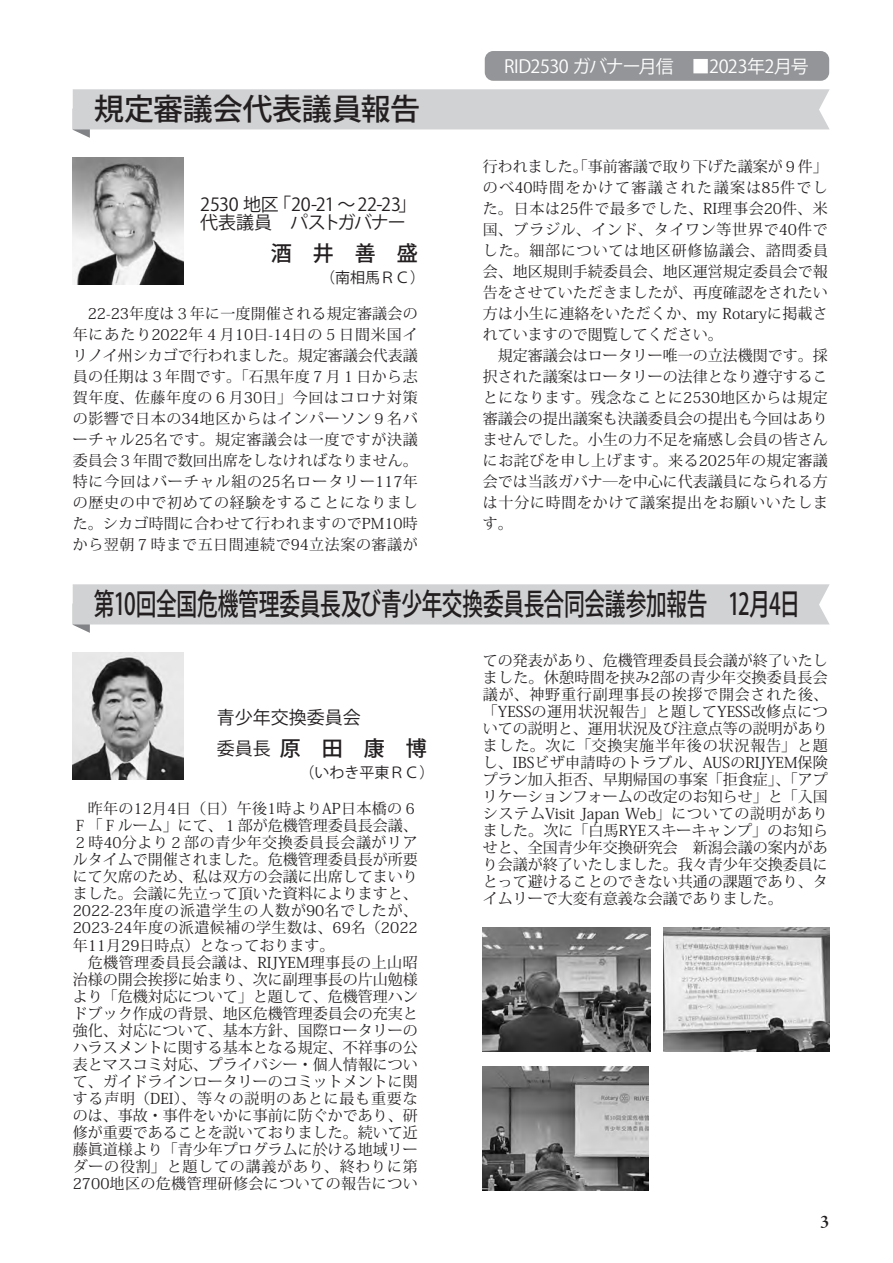
<style>
.page{position:relative;width:893px;height:1263px;background:#fff}
.page>*{position:absolute;margin:0;border:0;box-sizing:border-box;transform-origin:0 0}
.t1{font:500 30px "Koz Go Pr 6 N";letter-spacing:-.015em;color:#231f20;scale:.69 1}
.t2{font:500 30px "Koz Go Pr 6 N";letter-spacing:-.015em;color:#231f20}
.t3{font:500 21px "Koz Go Pr 6 N";color:#231f20}
.t4{font:18px/18px "Koz Go Pr 6 N";letter-spacing:-.01em;color:#231f20}
.t5{font:18px "Koz Go Pr 6 N";letter-spacing:-.04em;color:#fff}
.t6{font:600 18px "Garamond Premr Pro";color:#231f20}
.t7{font:15px/21px "Koz Min Pr 6 N";color:#231f20;text-align:justify}
.t8{font:15px "Koz Go Pr 6 N";color:#231f20}
.s1{font-weight:400;font-size:18px}
</style>
<div class="page">
<div style="left:485px;top:51px;width:344px;height:30px;background:#939598;border-radius:9px"></div>
<svg style="left:73px;top:89px;width:757px;height:49px"></svg>
<img style="left:73px;top:157px;width:110px;height:128px">
<svg style="left:73px;top:584px;width:757px;height:49px"></svg>
<img style="left:72px;top:652px;width:111px;height:128px">
<img style="left:483px;top:927px;width:168px;height:125px">
<img style="left:483px;top:1066px;width:166px;height:125px">
<img style="left:663px;top:927px;width:166px;height:125px">
<h1 class="t2" style="left:94px;top:92px;width:328px">規定審議会代表議員報告</h1>
<p class="t4" style="left:200px;top:196px;width:218px">2530 地区「20-21 ～22-23」代表議員　パストガバナー</p>
<h2 class="t3" style="left:271px;top:242px;width:149px">酒　井　善　盛</h2>
<p class="t8" style="left:320px;top:269px;width:106px">（南相馬ＲＣ）</p>
<p class="t7" style="left:73px;top:304px;width:347px;text-indent:15px">22-23年度は３年に一度開催される規定審議会の年にあたり2022年４月10日-14日の５日間米国イリノイ州シカゴで行われました。規定審議会代表議員の任期は３年間です。「石黒年度７月１日から志賀年度、佐藤年度の６月30日」今回はコロナ対策の影響で日本の34地区からはインパーソン９名バーチャル25名です。規定審議会は一度ですが決議委員会３年間で数回出席をしなければなりません。特に今回はバーチャル組の25名ロータリー117年の歴史の中で初めての経験をすることになりました。シカゴ時間に合わせて行われますのでPM10時から翌朝７時まで五日間連続で94立法案の審議が</p>
<p class="t5" style="left:504px;top:56px;width:306px">RID2530 ガバナー月信　■2023年2月号</p>
<p class="t7" style="left:483px;top:157px;width:347px">行われました。「事前審議で取り下げた議案が９件」のべ40時間をかけて審議された議案は85件でした。日本は25件で最多でした、RI理事会20件、米国、ブラジル、インド、タイワン等世界で40件でした。細部については地区研修協議会、諮問委員会、地区規則手続委員会、地区運営規定委員会で報告をさせていただきましたが、再度確認をされたい方は小生に連絡をいただくか、my Rotaryに掲載されていますので閲覧してください。</p>
<p class="t7" style="left:483px;top:346px;width:347px;text-indent:15px">規定審議会はロータリー唯一の立法機関です。採択された議案はロータリーの法律となり遵守することになります。残念なことに2530地区からは規定審議会の提出議案も決議委員会の提出も今回はありませんでした。小生の力不足を痛感し会員の皆さんにお詫びを申し上げます。来る2025年の規定審議会では当該ガバナ―を中心に代表議員になられる方は十分に時間をかけて議案提出をお願いいたします。</p>
<h1 class="t1" style="left:94px;top:587px;width:1025px">第10回全国危機管理委員長及び青少年交換委員長合同会議参加報告　12月4日</h1>
<p class="t4" style="left:217px;top:708px;width:145px">青少年交換委員会</p>
<h2 class="t3" style="left:217px;top:737px;width:211px"><span class="s1">委員長</span>原　田　康　博</h2>
<p class="t8" style="left:299px;top:764px;width:137px">（いわき平東ＲＣ）</p>
<p class="t7" style="left:73px;top:800px;width:347px;line-height:17.1px;text-indent:15px">昨年の12月4日（日）午後1時よりAP日本橋の６<br>Ｆ「Ｆルーム」にて、１部が危機管理委員長会議、２時40分より２部の青少年交換委員長会議がリアルタイムで開催されました。危機管理委員長が所要にて欠席のため、私は双方の会議に出席してまいりました。会議に先立って頂いた資料によりますと、2022-23年度の派遣学生の人数が90名でしたが、2023-24年度の派遣候補の学生数は、69名（2022年11月29日時点）となっております。</p>
<p class="t7" style="left:73px;top:954px;width:347px;line-height:17.1px;text-indent:15px">危機管理委員長会議は、RIJYEM理事長の上山昭治様の開会挨拶に始まり、次に副理事長の片山勉様より「危機対応について」と題して、危機管理ハンドブック作成の背景、地区危機管理委員会の充実と強化、対応について、基本方針、国際ロータリーのハラスメントに関する基本となる規定、不祥事の公表とマスコミ対応、プライバシー・個人情報について、ガイドラインロータリーのコミットメントに関する声明（DEI）、等々の説明のあとに最も重要なのは、事故・事件をいかに事前に防ぐかであり、研修が重要であることを説いておりました。続いて近藤眞道様より「青少年プログラムに於ける地域リーダーの役割」と題しての講義があり、終わりに第2700地区の危機管理研修会についての報告につい</p>
<p class="t7" style="left:483px;top:652px;width:347px;line-height:17px">ての発表があり、危機管理委員長会議が終了いたしました。休憩時間を挟み2部の青少年交換委員長会議が、神野重行副理事長の挨拶で開会された後、「YESSの運用状況報告」と題してYESS改修点についての説明と、運用状況及び注意点等の説明がありました。次に「交換実施半年後の状況報告」と題し、IBSビザ申請時のトラブル、AUSのRIJYEM保険プラン加入拒否、早期帰国の事案「拒食症」、「アプリケーションフォームの改定のお知らせ」と「入国システムVisit Japan Web」についての説明がありました。次に「白馬RYEスキーキャンプ」のお知らせと、全国青少年交換研究会　新潟会議の案内があり会議が終了いたしました。我々青少年交換委員にとって避けることのできない共通の課題であり、タイムリーで大変有意義な会議でありました。</p>
<p class="t6" style="left:820px;top:1210px;width:10px">3</p>
</div>
